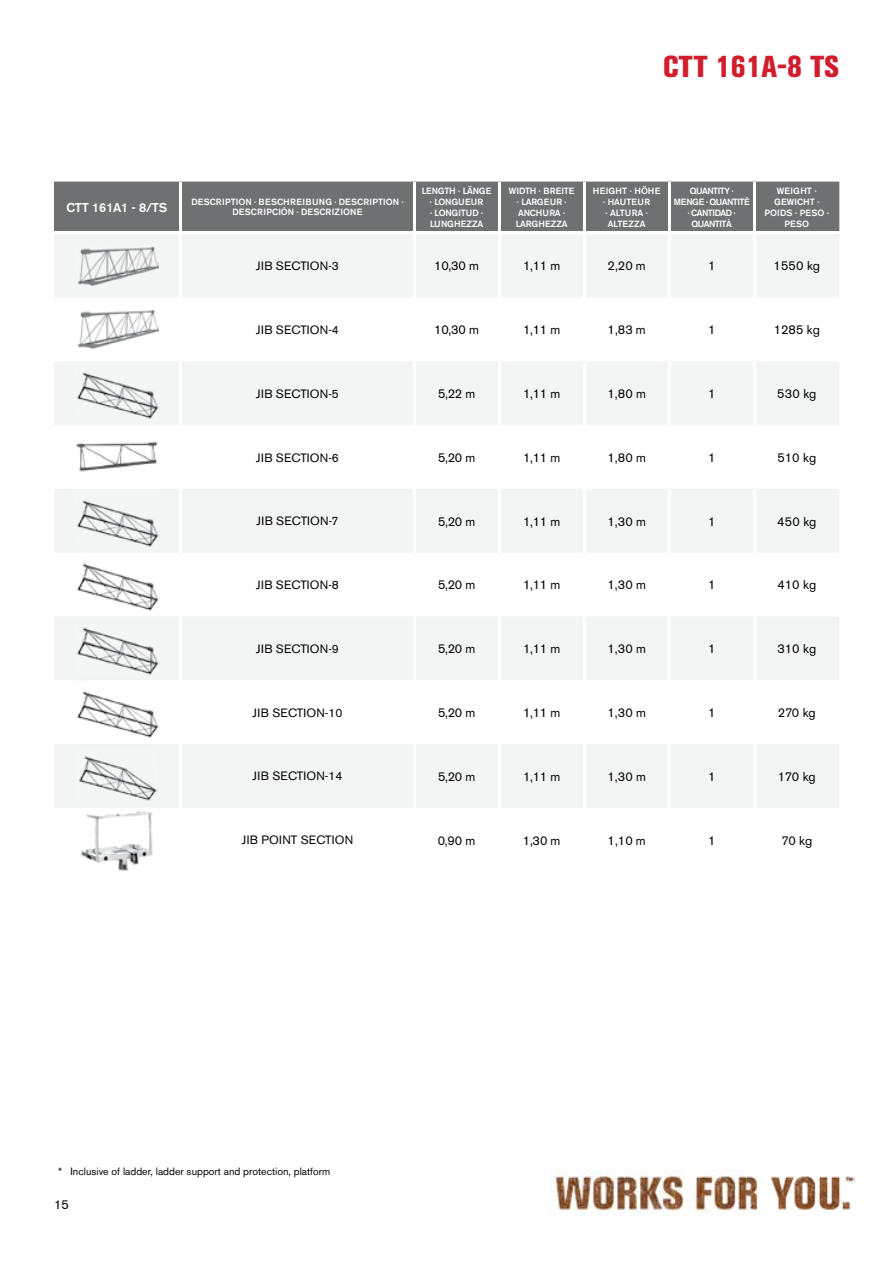
<style>
.page{position:relative;width:893px;height:1263px;background:#fff}
.page>*{position:absolute;margin:0;border:0;box-sizing:border-box;transform-origin:0 0}
.t1{font:800 condensed 30px "Akzidenz Grotesk BE";color:#d11e2c}
.t2{font:12.75px "Akzidenz Grotesk BE";color:#000}
.t3{font:500 12.75px "Akzidenz Grotesk BE";letter-spacing:-.025em;color:#fff}
.t4{font:12px "Akzidenz Grotesk BE";letter-spacing:.02em;color:#000}
.t5{font:10.5px "Akzidenz Grotesk BE";color:#000}
.t6{font:500 9px/10.8px "Akzidenz Grotesk BE";color:#fff;text-align:center}
.t7{font:500 9px/10.8px "Akzidenz Grotesk BE";letter-spacing:-.025em;color:#fff;text-align:center}
.t8{font:500 9px/10.8px "Akzidenz Grotesk BE";letter-spacing:-.06em;color:#fff;text-align:center}
.t9{font:500 9px/10.8px "Akzidenz Grotesk BE";letter-spacing:.02em;color:#fff;text-align:center}
</style>
<div class="page">
<img style="left:555px;top:1169px;width:299px;height:47px">
<div style="left:54px;top:182px;width:785px;height:49px;background:#6f7072"></div>
<svg style="left:54px;top:234px;width:785px;height:574px;fill:#f3f4f4"></svg>
<svg style="left:415px;top:234px;width:83px;height:574px;fill:#f3f4f4"></svg>
<hr style="left:753px;top:182px;width:2px;height:49px;background:#fff">
<hr style="left:180px;top:182px;width:2px;height:49px;background:#fff">
<hr style="left:413px;top:182px;width:2px;height:49px;background:#fff">
<hr style="left:498px;top:182px;width:2px;height:49px;background:#fff">
<hr style="left:583px;top:182px;width:2px;height:49px;background:#fff">
<hr style="left:668px;top:182px;width:2px;height:49px;background:#fff">
<hr style="left:180px;top:234px;width:2px;height:64px;background:#fff">
<hr style="left:413px;top:234px;width:2px;height:64px;background:#fff">
<hr style="left:498px;top:234px;width:2px;height:64px;background:#fff">
<hr style="left:583px;top:234px;width:2px;height:64px;background:#fff">
<hr style="left:668px;top:234px;width:2px;height:64px;background:#fff">
<hr style="left:753px;top:234px;width:2px;height:64px;background:#fff">
<hr style="left:180px;top:298px;width:2px;height:63px;background:#fff">
<hr style="left:413px;top:298px;width:2px;height:63px;background:#fff">
<hr style="left:498px;top:298px;width:2px;height:63px;background:#fff">
<hr style="left:583px;top:298px;width:2px;height:63px;background:#fff">
<hr style="left:668px;top:298px;width:2px;height:63px;background:#fff">
<hr style="left:753px;top:298px;width:2px;height:63px;background:#fff">
<hr style="left:180px;top:361px;width:2px;height:64px;background:#fff">
<hr style="left:413px;top:361px;width:2px;height:64px;background:#fff">
<hr style="left:498px;top:361px;width:2px;height:64px;background:#fff">
<hr style="left:583px;top:361px;width:2px;height:64px;background:#fff">
<hr style="left:668px;top:361px;width:2px;height:64px;background:#fff">
<hr style="left:753px;top:361px;width:2px;height:64px;background:#fff">
<hr style="left:180px;top:425px;width:2px;height:64px;background:#fff">
<hr style="left:413px;top:425px;width:2px;height:64px;background:#fff">
<hr style="left:498px;top:425px;width:2px;height:64px;background:#fff">
<hr style="left:583px;top:425px;width:2px;height:64px;background:#fff">
<hr style="left:668px;top:425px;width:2px;height:64px;background:#fff">
<hr style="left:753px;top:425px;width:2px;height:64px;background:#fff">
<hr style="left:180px;top:489px;width:2px;height:64px;background:#fff">
<hr style="left:413px;top:489px;width:2px;height:64px;background:#fff">
<hr style="left:498px;top:489px;width:2px;height:64px;background:#fff">
<hr style="left:583px;top:489px;width:2px;height:64px;background:#fff">
<hr style="left:668px;top:489px;width:2px;height:64px;background:#fff">
<hr style="left:753px;top:489px;width:2px;height:64px;background:#fff">
<hr style="left:180px;top:553px;width:2px;height:63px;background:#fff">
<hr style="left:413px;top:553px;width:2px;height:63px;background:#fff">
<hr style="left:498px;top:553px;width:2px;height:63px;background:#fff">
<hr style="left:583px;top:553px;width:2px;height:63px;background:#fff">
<hr style="left:668px;top:553px;width:2px;height:63px;background:#fff">
<hr style="left:753px;top:553px;width:2px;height:63px;background:#fff">
<hr style="left:180px;top:616px;width:2px;height:64px;background:#fff">
<hr style="left:413px;top:616px;width:2px;height:64px;background:#fff">
<hr style="left:498px;top:616px;width:2px;height:64px;background:#fff">
<hr style="left:583px;top:616px;width:2px;height:64px;background:#fff">
<hr style="left:668px;top:616px;width:2px;height:64px;background:#fff">
<hr style="left:753px;top:616px;width:2px;height:64px;background:#fff">
<hr style="left:180px;top:680px;width:2px;height:64px;background:#fff">
<hr style="left:413px;top:680px;width:2px;height:64px;background:#fff">
<hr style="left:498px;top:680px;width:2px;height:64px;background:#fff">
<hr style="left:583px;top:680px;width:2px;height:64px;background:#fff">
<hr style="left:668px;top:680px;width:2px;height:64px;background:#fff">
<hr style="left:753px;top:680px;width:2px;height:64px;background:#fff">
<hr style="left:180px;top:744px;width:2px;height:64px;background:#fff">
<hr style="left:413px;top:744px;width:2px;height:64px;background:#fff">
<hr style="left:498px;top:744px;width:2px;height:64px;background:#fff">
<hr style="left:583px;top:744px;width:2px;height:64px;background:#fff">
<hr style="left:668px;top:744px;width:2px;height:64px;background:#fff">
<hr style="left:753px;top:744px;width:2px;height:64px;background:#fff">
<img style="left:75px;top:246px;width:83px;height:39px">
<img style="left:75px;top:310px;width:83px;height:39px">
<img style="left:75px;top:365px;width:84px;height:57px">
<img style="left:74px;top:440px;width:86px;height:34px">
<img style="left:75px;top:492px;width:84px;height:57px">
<img style="left:75px;top:556px;width:84px;height:57px">
<img style="left:75px;top:620px;width:84px;height:57px">
<img style="left:75px;top:684px;width:84px;height:56px">
<img style="left:76px;top:749px;width:81px;height:54px">
<img style="left:80px;top:811px;width:73px;height:60px">
<h1 class="t1" style="left:663px;top:49px;width:177px">CTT 161a-8 TS</h1>
<p class="t3" style="left:67px;top:199px;width:102px">CTT 161A1 - 8/TS</p>
<p class="t6" style="left:191px;top:196px;width:214px">DESCRIPTION · BESCHREIBUNG · DESCRIPTION ·<br>DESCRIPCIÓN · DESCRIZIONE</p>
<p class="t7" style="left:422px;top:186px;width:71px">LENGTH · LÄNGE · LONGUEUR<br>· LONGITUD ·<br>LUNGHEZZA</p>
<p class="t7" style="left:509px;top:186px;width:67px">WIDTH · BREITE · LARGEUR ·<br>ANCHURA ·<br>LARGHEZZA</p>
<p class="t6" style="left:593px;top:186px;width:69px">HEIGHT · HÖHE · HAUTEUR<br>· ALTURA ·<br>ALTEZZA</p>
<p class="t8" style="left:674px;top:186px;width:77px">QUANTITY ·<br>MENGE · QUANTITÉ · CANTIDAD ·<br>QUANTITÀ</p>
<p class="t9" style="left:764px;top:186px;width:66px">WEIGHT ·<br>GEWICHT ·<br>POIDS · PESO ·<br>PESO</p>
<p class="t4" style="left:256px;top:259px;width:84px">JIB SECTION-3</p>
<p class="t2" style="left:434px;top:258px;width:46px">10,30 m</p>
<p class="t2" style="left:523px;top:258px;width:39px">1,11 m</p>
<p class="t2" style="left:608px;top:258px;width:40px">2,20 m</p>
<p class="t2" style="left:708px;top:258px;width:9px">1</p>
<p class="t2" style="left:774px;top:258px;width:48px">1550 kg</p>
<p class="t4" style="left:256px;top:323px;width:84px">JIB SECTION-4</p>
<p class="t2" style="left:434px;top:322px;width:46px">10,30 m</p>
<p class="t2" style="left:523px;top:322px;width:39px">1,11 m</p>
<p class="t2" style="left:608px;top:322px;width:40px">1,83 m</p>
<p class="t2" style="left:708px;top:322px;width:9px">1</p>
<p class="t2" style="left:774px;top:322px;width:48px">1285 kg</p>
<p class="t4" style="left:256px;top:386px;width:84px">JIB SECTION-5</p>
<p class="t2" style="left:438px;top:386px;width:39px">5,22 m</p>
<p class="t2" style="left:523px;top:386px;width:39px">1,11 m</p>
<p class="t2" style="left:607px;top:386px;width:40px">1,80 m</p>
<p class="t2" style="left:708px;top:386px;width:9px">1</p>
<p class="t2" style="left:777px;top:386px;width:41px">530 kg</p>
<p class="t4" style="left:256px;top:450px;width:84px">JIB SECTION-6</p>
<p class="t2" style="left:438px;top:450px;width:39px">5,20 m</p>
<p class="t2" style="left:523px;top:450px;width:39px">1,11 m</p>
<p class="t2" style="left:607px;top:450px;width:40px">1,80 m</p>
<p class="t2" style="left:708px;top:450px;width:9px">1</p>
<p class="t2" style="left:777px;top:450px;width:40px">510 kg</p>
<p class="t4" style="left:256px;top:514px;width:84px">JIB SECTION-7</p>
<p class="t2" style="left:438px;top:513px;width:39px">5,20 m</p>
<p class="t2" style="left:523px;top:513px;width:39px">1,11 m</p>
<p class="t2" style="left:607px;top:513px;width:40px">1,30 m</p>
<p class="t2" style="left:708px;top:513px;width:9px">1</p>
<p class="t2" style="left:777px;top:513px;width:41px">450 kg</p>
<p class="t4" style="left:256px;top:578px;width:84px">JIB SECTION-8</p>
<p class="t2" style="left:438px;top:577px;width:39px">5,20 m</p>
<p class="t2" style="left:523px;top:577px;width:39px">1,11 m</p>
<p class="t2" style="left:607px;top:577px;width:40px">1,30 m</p>
<p class="t2" style="left:708px;top:577px;width:9px">1</p>
<p class="t2" style="left:777px;top:577px;width:40px">410 kg</p>
<p class="t4" style="left:256px;top:641px;width:84px">JIB SECTION-9</p>
<p class="t2" style="left:438px;top:641px;width:39px">5,20 m</p>
<p class="t2" style="left:523px;top:641px;width:39px">1,11 m</p>
<p class="t2" style="left:607px;top:641px;width:40px">1,30 m</p>
<p class="t2" style="left:708px;top:641px;width:9px">1</p>
<p class="t2" style="left:777px;top:641px;width:40px">310 kg</p>
<p class="t4" style="left:253px;top:705px;width:91px">JIB SECTION-10</p>
<p class="t2" style="left:438px;top:705px;width:39px">5,20 m</p>
<p class="t2" style="left:523px;top:705px;width:39px">1,11 m</p>
<p class="t2" style="left:607px;top:705px;width:40px">1,30 m</p>
<p class="t2" style="left:708px;top:705px;width:9px">1</p>
<p class="t2" style="left:778px;top:705px;width:39px">270 kg</p>
<p class="t4" style="left:253px;top:769px;width:91px">JIB SECTION-14</p>
<p class="t2" style="left:438px;top:769px;width:39px">5,20 m</p>
<p class="t2" style="left:523px;top:769px;width:39px">1,11 m</p>
<p class="t2" style="left:607px;top:769px;width:40px">1,30 m</p>
<p class="t2" style="left:708px;top:769px;width:9px">1</p>
<p class="t2" style="left:778px;top:769px;width:39px">170 kg</p>
<p class="t4" style="left:242px;top:833px;width:113px">JIB POINT SECTION</p>
<p class="t2" style="left:438px;top:832px;width:39px">0,90 m</p>
<p class="t2" style="left:523px;top:832px;width:39px">1,30 m</p>
<p class="t2" style="left:608px;top:832px;width:40px">1,10 m</p>
<p class="t2" style="left:708px;top:832px;width:9px">1</p>
<p class="t2" style="left:781px;top:832px;width:32px">70 kg</p>
<p class="t5" style="left:58px;top:1165px;width:273px">* Inclusive of ladder, ladder support and protection, platform</p>
<p class="t2" style="left:54px;top:1197px;width:16px">15</p>
</div>
